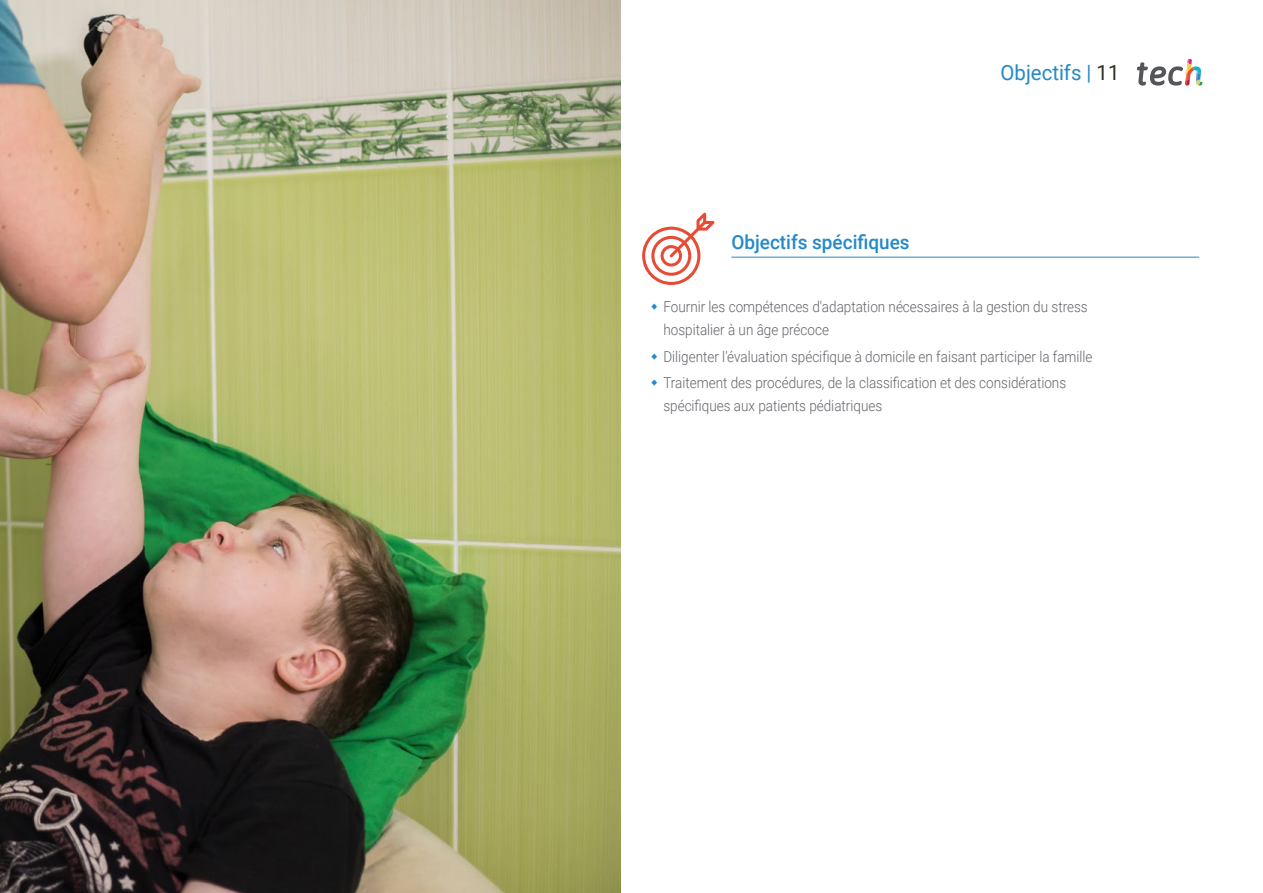
<style>
.page{position:relative;width:1263px;height:893px;background:#fff}
.page>*{position:absolute;margin:0;border:0;box-sizing:border-box;transform-origin:0 0}
.t1{font:21px "Roboto";color:#2488c9}
.t2{font:500 19.5px "Roboto";color:#2488c9}
.t3{font:300 15px/22.5px "Roboto";color:#61646a;scale:.9 1}
.s1{color:#312e20}
</style>
<div class="page">
<svg style="left:1137px;top:59px;width:65px;height:27px"></svg>
<hr style="left:731px;top:257px;width:468px;height:1px;background:#2488c9">
<svg style="left:642px;top:213px;width:72px;height:72px"></svg>
<img style="left:0;top:0;width:621px;height:893px">
<h2 class="t2" style="left:731px;top:228px;width:180px">Objectifs spécifiques</h2>
<h1 class="t1" style="left:1000px;top:57px;width:120px">Objectifs | <span class="s1">11</span></h1>
<p class="t3" style="left:663px;top:295px;width:473px">Fournir les compétences d'adaptation nécessaires à la gestion du stress hospitalier à un âge précoce</p>
<p class="t3" style="left:663px;top:342px;width:478px;line-height:26.7px">Diligenter l'évaluation spécifique à domicile en faisant participer la famille<br>Traitement des procédures, de la classification et des considérations</p>
<p class="t3" style="left:663px;top:394px;width:245px">spécifiques aux patients pédiatriques</p>
</div>
